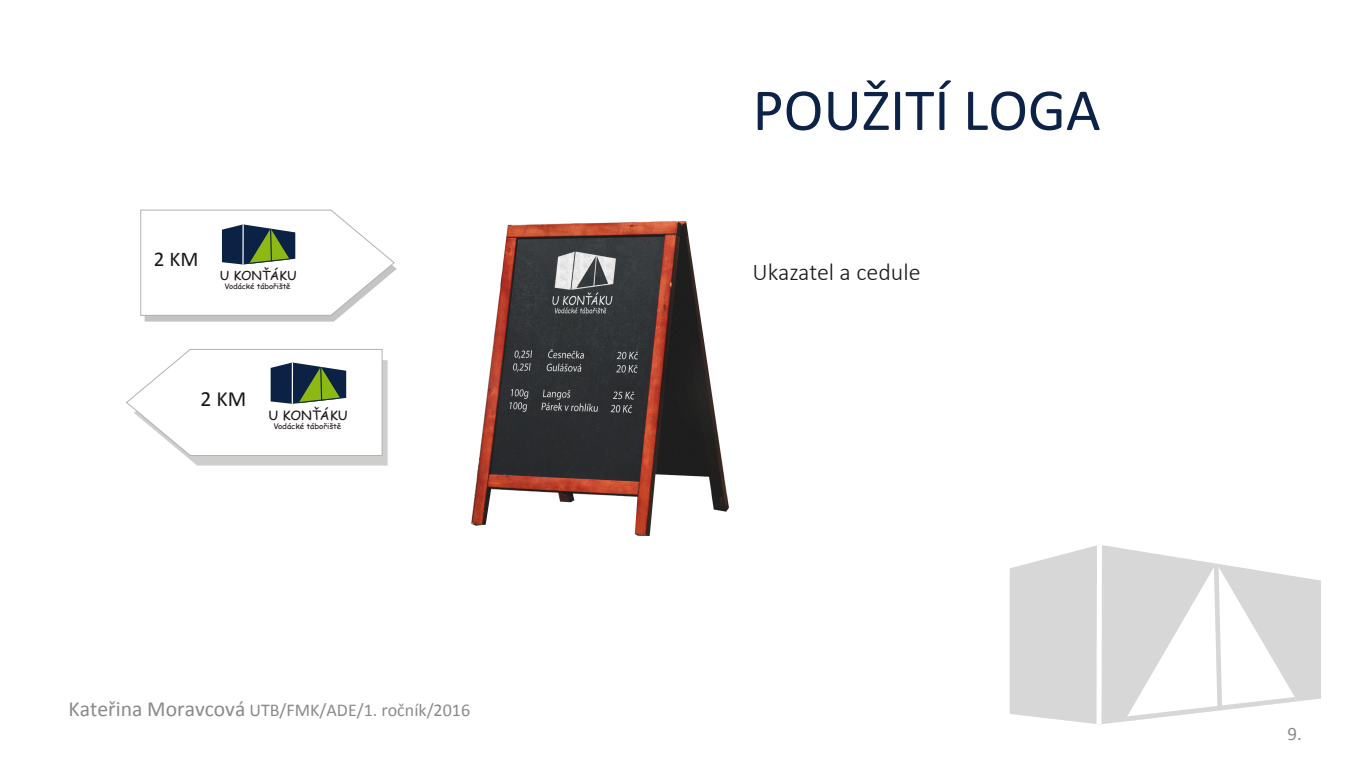
<style>
.page{position:relative;width:1361px;height:766px;background:#fff}
.page>*{position:absolute;margin:0;border:0;box-sizing:border-box;transform-origin:0 0}
.t1{font:60px "Calibri";color:#0c2246}
.t2{font:300 24px "Calibri";color:#1a161a}
.t3{font:21.69px "Calibri";color:#191619}
.t4{font:21.03px "Calibri";color:#191619}
.t5{font:18.99px "Calibri";color:#8a8a8a}
.t6{font:18px "Calibri";color:#8a8a8a}
.t7{font:12.66px "Comic Sans MS";color:#1e151a;scale:1.05 1}
.t8{font:12.27px "Comic Sans MS";color:#1e151a;scale:1.05 1}
.t9{font:11.58px "Comic Sans MS";color:#1e151a;scale:1.05 1}
.t10{font:11.16px "Comic Sans MS";color:#1e151a;scale:1.05 1}
.t11{font:7.71px "Comic Sans MS";color:#1e151a;scale:1.05 1}
.t12{font:7.47px "Comic Sans MS";color:#1e151a;scale:1.05 1}
.t13{font:6.78px "Comic Sans MS";color:#1e151a;scale:1.05 1}
.s1{font-size:21.6px}
</style>
<div class="page">
<svg style="left:1009px;top:545px;width:312px;height:179px"></svg>
<img style="left:471px;top:221px;width:257px;height:314px">
<img style="left:144px;top:262px;width:253px;height:59px">
<svg style="left:140px;top:210px;width:254px;height:109px"></svg>
<img style="left:186px;top:350px;width:201px;height:115px">
<svg style="left:126px;top:349px;width:256px;height:107px"></svg>
<p class="t4" style="left:154px;top:246px;width:46px">2 KM</p>
<p class="t8" style="left:164px;top:266px;width:128px"><sup>2</sup> <sup>KM</sup> U KONŤÁKU</p>
<p class="t12" style="left:225px;top:280px;width:64px">Vodácké tábořiště</p>
<p class="t9" style="left:226px;top:274px;width:70px">U KONŤÁKU</p>
<p class="t3" style="left:201px;top:384px;width:47px">2 KM</p>
<p class="t7" style="left:211px;top:406px;width:132px"><sup>2</sup> <sup>KM</sup> U KONŤÁKU</p>
<p class="t11" style="left:273px;top:420px;width:66px">Vodácké tábořiště</p>
<p class="t10" style="left:270px;top:412px;width:68px">U KONŤÁKU</p>
<p class="t13" style="left:275px;top:425px;width:59px">Vodácké tábořiště</p>
<p class="t6" style="left:69px;top:698px;width:403px"><span class="s1">Kateřina Moravcová</span> UTB/FMK/ADE/1. ročník/2016</p>
<h1 class="t1" style="left:752px;top:72px;width:349px">POUŽITÍ LOGA</h1>
<h2 class="t2" style="left:752px;top:257px;width:169px">Ukazatel a cedule</h2>
<p class="t5" style="left:1287px;top:721px;width:16px">9.</p>
</div>
